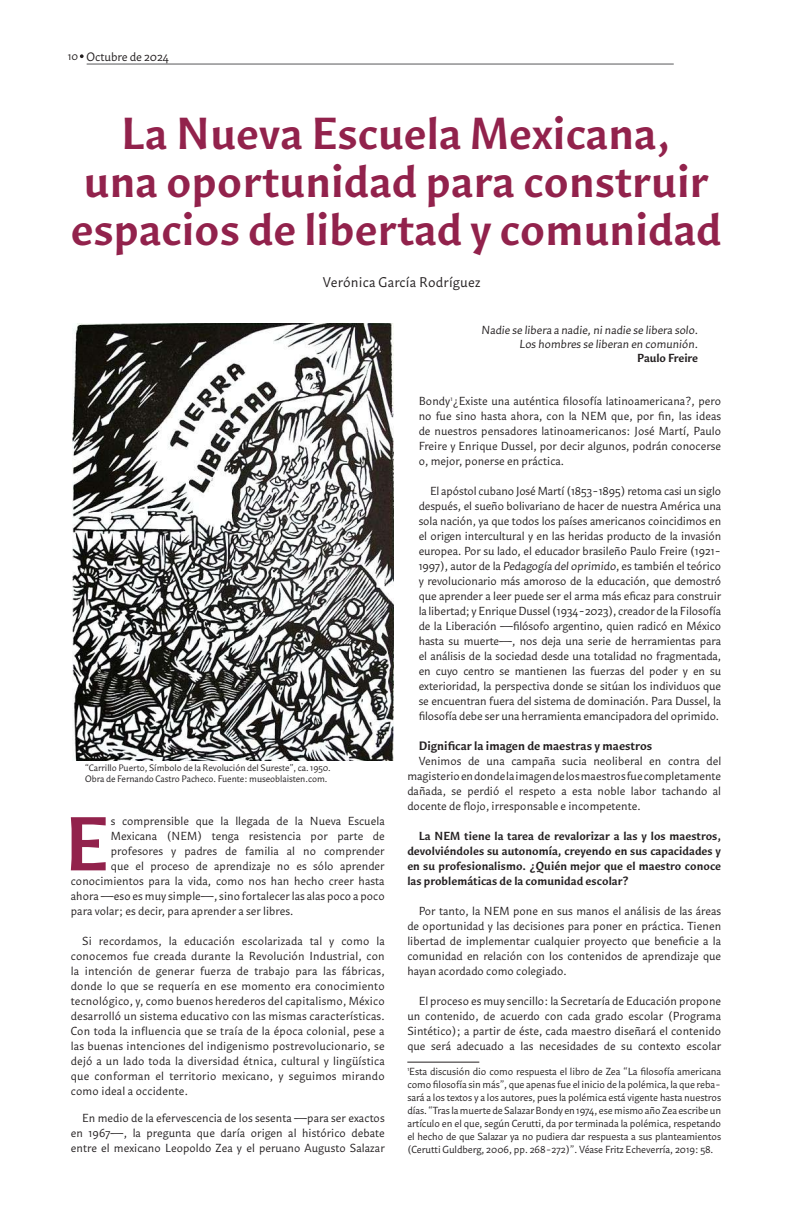
<style>
.page{position:relative;width:792px;height:1224px;background:#fff}
.page>*{position:absolute;margin:0;border:0;box-sizing:border-box;transform-origin:0 0}
.t1{font:700 81.5px "Epica Sans Pro";color:#92224c}
.t2{font:700 48px/48px "Epica Sans Pro";letter-spacing:.01em;color:#92224c;text-align:center}
.t3{font:15px "Epica Sans Pro";letter-spacing:.02em;color:#231f20}
.t4{font:700 13px "Epica Sans Pro";color:#231f20}
.t5{font:13px "Epica Sans Pro";color:#231f20}
.t6{font:12.5px/15px "Epica Sans Pro";letter-spacing:.01em;color:#231f20;text-align:justify}
.t7{font:700 12.5px/15px "Epica Sans Pro";letter-spacing:.01em;color:#231f20;text-align:justify}
.t8{font:11px/13px "Epica Sans Pro";color:#231f20;text-align:justify}
.t9{font:10px/11px "Epica Sans Pro";color:#231f20}
.s1{font-size:12px}
</style>
<div class="page">
<hr style="left:87px;top:64px;width:586px;height:1px;background:#57585a">
<svg style="left:80px;top:54px;width:4px;height:4px"></svg>
<hr style="left:407px;top:1062px;width:72px;height:1px;background:#231f20">
<img style="left:73px;top:323px;width:321px;height:437px">
<p class="t5" style="left:68px;top:46px;width:103px"><span class="s1">10</span> Octubre de 2024</p>
<h2 class="t2" style="left:71px;top:105px;width:652px">La Nueva Escuela Mexicana,<br>una oportunidad para construir espacios de libertad y comunidad</h2>
<p class="t3" style="left:323px;top:271px;width:159px">Verónica García Rodríguez</p>
<p class="t6" style="left:481px;top:322px;width:220px;line-height:14px;text-align:right">Nadie se libera a nadie, ni nadie se libera solo.<br>Los hombres se liberan en comunión.</p>
<p class="t7" style="left:637px;top:349px;width:62px">Paulo Freire</p>
<p class="t9" style="left:85px;top:761px;width:247px">“Carrillo Puerto, Símbolo de la Revolución del Sureste”, ca. 1950.<br>Obra de Fernando Castro Pacheco. Fuente: museoblaisten.com.</p>
<h1 class="t1" style="left:65px;top:776px;width:45px">E</h1>
<p class="t6" style="left:111px;top:813px;width:275px">s comprensible que la llegada de la Nueva Escuela</p>
<p class="t6" style="left:111px;top:828px;width:275px">Mexicana (NEM) tenga resistencia por parte de</p>
<p class="t6" style="left:111px;top:843px;width:275px">profesores y padres de familia al no comprender</p>
<p class="t6" style="left:111px;top:858px;width:275px">que el proceso de aprendizaje no es sólo aprender</p>
<p class="t6" style="left:71px;top:873px;width:315px">conocimientos para la vida, como nos han hecho creer hasta</p>
<p class="t6" style="left:71px;top:888px;width:315px">ahora —eso es muy simple—, sino fortalecer las alas poco a poco</p>
<p class="t6" style="left:71px;top:903px;width:224px">para volar; es decir, para aprender a ser libres.</p>
<p class="t6" style="left:71px;top:933px;width:315px;text-indent:11px">Si recordamos, la educación escolarizada tal y como la conocemos fue creada durante la Revolución Industrial, con la intención de generar fuerza de trabajo para las fábricas, donde lo que se requería en ese momento era conocimiento tecnológico, y, como buenos herederos del capitalismo, México desarrolló un sistema educativo con las mismas características.<br>Con toda la influencia que se traía de la época colonial, pese a las buenas intenciones del indigenismo postrevolucionario, se dejó a un lado toda la diversidad étnica, cultural y lingüística que conforman el territorio mexicano, y seguimos mirando como ideal a occidente.</p>
<p class="t6" style="left:71px;top:1110px;width:315px;text-indent:11px">En medio de la efervescencia de los sesenta —para ser exactos en 1967—, la pregunta que daría origen al histórico debate entre el mexicano Leopoldo Zea y el peruano Augusto Salazar</p>
<p class="t6" style="left:419px;top:393px;width:304px">Bondy<sup>1</sup>¿Existe una auténtica filosofía latinoamericana?, pero no fue sino hasta ahora, con la NEM que, por fin, las ideas de nuestros pensadores latinoamericanos: José Martí, Paulo Freire y Enrique Dussel, por decir algunos, podrán conocerse o, mejor, ponerse en práctica.</p>
<p class="t6" style="left:419px;top:483px;width:304px;text-indent:11px">El apóstol cubano José Martí (1853-1895) retoma casi un siglo después, el sueño bolivariano de hacer de nuestra América una sola nación, ya que todos los países americanos coincidimos en el origen intercultural y en las heridas producto de la invasión europea. Por su lado, el educador brasileño Paulo Freire (1921- 1997), autor de la Pedagogía deloprimido, es también el teórico y revolucionario más amoroso de la educación, que demostró que aprender a leer puede ser el arma más eficaz para construir la libertad; y Enrique Dussel (1934-2023), creador de la Filosofía de la Liberación —filósofo argentino, quien radicó en México hasta su muerte—, nos deja una serie de herramientas para el análisis de la sociedad desde una totalidad no fragmentada, en cuyo centro se mantienen las fuerzas del poder y en su exterioridad, la perspectiva donde se sitúan los individuos que se encuentran fuera del sistema de dominación. Para Dussel, la filosofía debe ser una herramienta emancipadora del oprimido.</p>
<p class="t4" style="left:419px;top:735px;width:235px">Dignificar la imagen de maestras y maestros</p>
<p class="t6" style="left:407px;top:753px;width:315px;text-indent:11px">Venimos de una campaña sucia neoliberal en contra del magisterio en donde la imagen de los maestros fue completamente dañada, se perdió el respeto a esta noble labor tachando al docente de flojo, irresponsable e incompetente.</p>
<p class="t7" style="left:407px;top:828px;width:315px;text-indent:11px">La NEM tiene la tarea de revalorizar a las y los maestros, devolviéndoles su autonomía, creyendo en sus capacidades y en su profesionalismo. ¿Quién mejor que el maestro conoce las problemáticas de la comunidad escolar?</p>
<p class="t6" style="left:407px;top:903px;width:315px;text-indent:11px">Por tanto, la NEM pone en sus manos el análisis de las áreas de oportunidad y las decisiones para poner en práctica. Tienen libertad de implementar cualquier proyecto que beneficie a la comunidad en relación con los contenidos de aprendizaje que hayan acordado como colegiado.</p>
<p class="t6" style="left:407px;top:993px;width:315px;text-indent:11px">El proceso es muy sencillo: la Secretaría de Educación propone un contenido, de acuerdo con cada grado escolar (Programa Sintético); a partir de éste, cada maestro diseñará el contenido que será adecuado a las necesidades de su contexto escolar</p>
<p class="t8" style="left:407px;top:1064px;width:315px"><sup>1</sup>Esta discusión dio como respuesta el libro de Zea “La filosofía americana como filosofía sin más”, que apenas fue el inicio de la polémica, la que reba&shy;sará a los textos y a los autores, pues la polémica está vigente hasta nuestros días. “Tras la muerte de Salazar Bondy en 1974, ese mismo año Zea escribe un artículo en el que, según Cerutti, da por terminada la polémica, respetando el hecho de que Salazar ya no pudiera dar respuesta a sus planteamientos (Cerutti Guldberg, 2006, pp. 268-272)”. Véase Fritz Echeverría, 2019: 58.</p>
</div>
